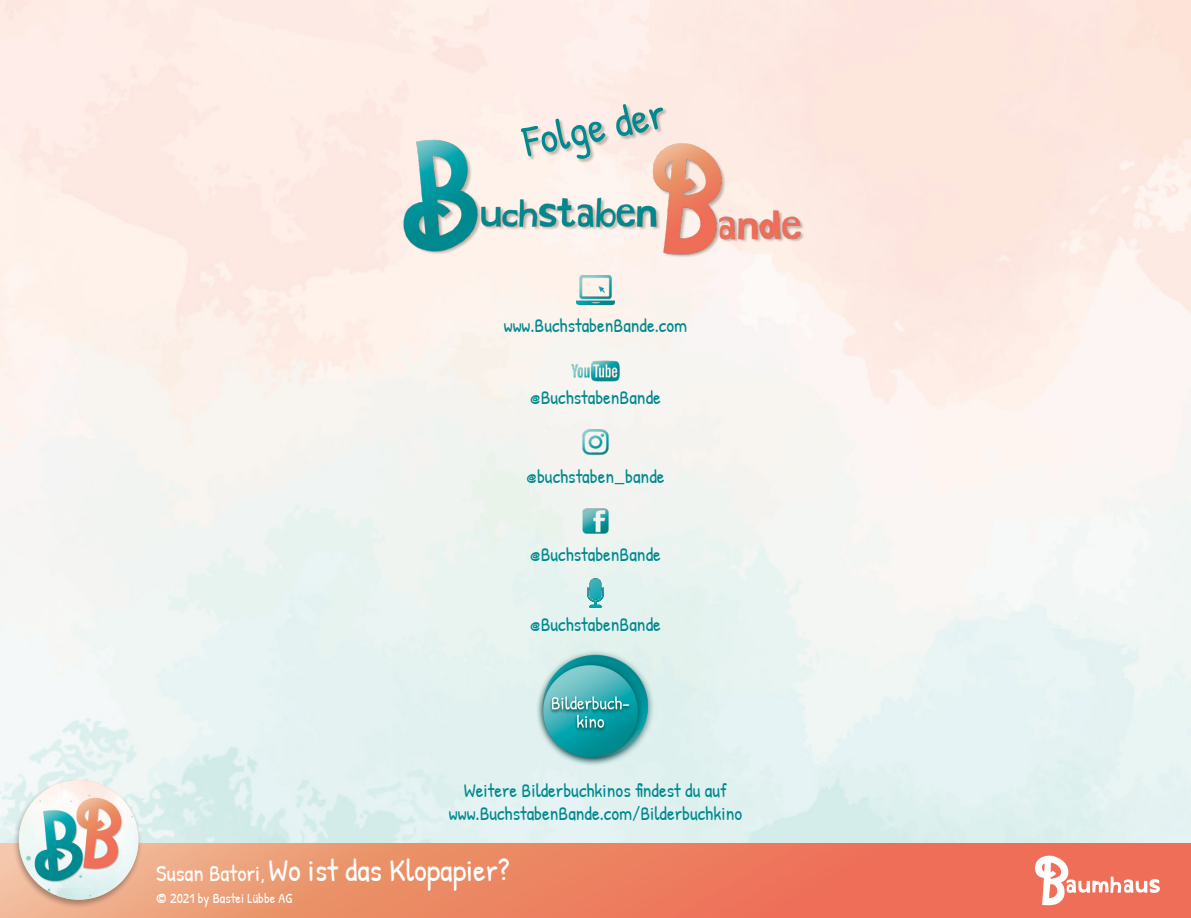
<style>
.page{position:relative;width:1191px;height:918px;background:#fff}
.page>*{position:absolute;margin:0;border:0;box-sizing:border-box;transform-origin:0 0}
.t1{font:43.75px "Patrick Hand";color:#00898f}
.t2{font:31.5px "Patrick Hand";color:#fff}
.t3{font:19.25px/23.1px "Patrick Hand";color:#00898f;text-align:center}
.t4{font:14px "Patrick Hand";color:#fff}
.s1{font-size:22.75px}
</style>
<div class="page">
<img style="left:0;top:0;width:1191px;height:918px">
<svg style="left:0;top:843px;width:1191px;height:74px;background:#ed8364"></svg>
<img style="left:583px;top:508px;width:25px;height:25px">
<img style="left:582px;top:428px;width:27px;height:28px">
<img style="left:569px;top:358px;width:53px;height:26px">
<img style="left:587px;top:578px;width:17px;height:29px">
<img style="left:576px;top:275px;width:39px;height:29px">
<div style="left:521px;top:105px;width:146px;height:59px;background:#65564b;opacity:.4"></div>
<svg style="left:1035px;top:855px;width:124px;height:50px"></svg>
<img style="left:536px;top:649px;width:118px;height:118px">
<img style="left:401px;top:139px;width:399px;height:120px">
<div style="left:12px;top:778px;width:130px;height:130px;background:#000;opacity:.3"></div>
<img style="left:19px;top:780px;width:119px;height:119px;border-radius:60px">
<h1 class="t1" style="left:517px;top:112px;width:145px;rotate:-12deg">Folge der</h1>
<p class="t3" style="left:504px;top:313px;width:185px">www.BuchstabenBande.com</p>
<p class="t3" style="left:530px;top:385px;width:132px">@BuchstabenBande</p>
<p class="t3" style="left:526px;top:464px;width:139px">@buchstaben_bande</p>
<p class="t3" style="left:530px;top:543px;width:132px">@BuchstabenBande</p>
<p class="t3" style="left:530px;top:613px;width:132px">@BuchstabenBande</p>
<p class="t3" style="left:449px;top:778px;width:295px">Weitere Bilderbuchkinos findest du auf www.BuchstabenBande.com/Bilderbuchkino</p>
<h2 class="t2" style="left:156px;top:848px;width:355px"><span class="s1">Susan Batori,</span> Wo ist das Klopapier?</h2>
<p class="t4" style="left:156px;top:888px;width:137px">© 2021 by Bastei Lübbe AG</p>
</div>
